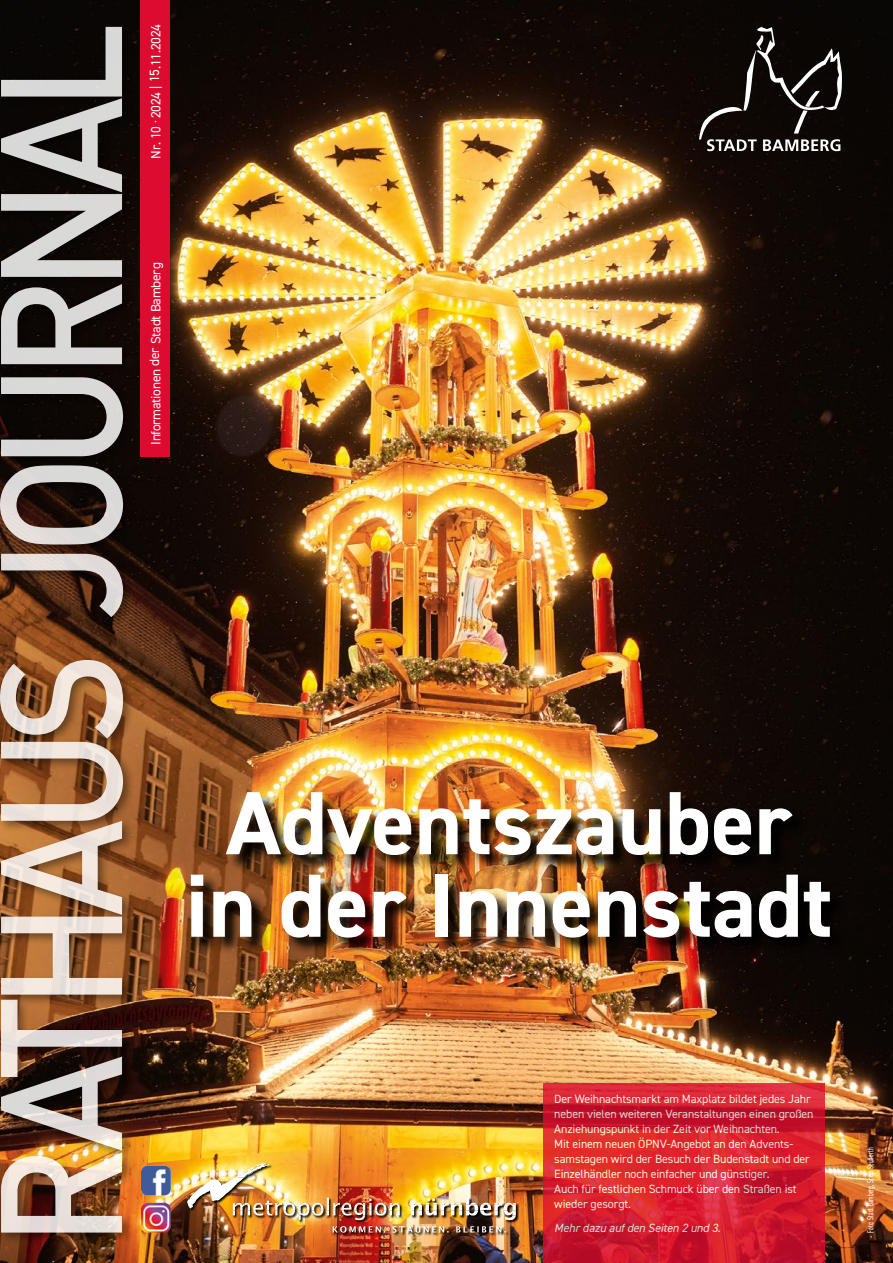
<style>
.page{position:relative;width:893px;height:1263px;background:#fff}
.page>*{position:absolute;margin:0;border:0;box-sizing:border-box;transform-origin:0 0}
.t1{font:700 90px/82.5px "DIN2014";color:#fff;text-align:center}
.t2{font:13.5px "DIN2014";letter-spacing:-.02em;color:#fff}
.t3{font:12px/15px "DIN2014";letter-spacing:-.01em;color:#fff}
.t4{font:italic 12px "DIN2014";letter-spacing:-.01em;color:#fff}
.t5{font:condensed 9px "DIN2014";letter-spacing:.025em;color:#fff;scale:.7 1}
</style>
<div class="page">
<img style="left:0;top:0;width:893px;height:1263px">
<img style="left:141px;top:1166px;width:30px;height:29px">
<img style="left:141px;top:1203px;width:30px;height:29px">
<img style="left:187px;top:1162px;width:332px;height:74px">
<svg style="left:333px;top:1226px;width:173px;height:6px"></svg>
<img style="left:187px;top:1163px;width:329px;height:57px">
<div style="left:140px;top:0;width:30px;height:456px;background:#dd0b2f"></div>
<div style="left:0;top:24px;width:136px;height:1221px;background:#000;opacity:.5"></div>
<svg style="left:0;top:27px;width:123px;height:1205px;background:#877263"></svg>
<svg style="left:544px;top:1083px;width:281px;height:180px;background:#d41e2f"></svg>
<img style="left:190px;top:792px;width:658px;height:164px">
<svg style="left:682px;top:25px;width:160px;height:126px;background:#2a2522"></svg>
<p class="t2" style="left:147px;top:159px;width:136px;rotate:-90deg">Nr. 10 · 2024 | 15.11.2024</p>
<p class="t2" style="left:147px;top:445px;width:184px;rotate:-90deg">Informationen der Stadt Bamberg</p>
<p class="t1" style="left:185px;top:781px;width:648px">Adventszauber in der Innenstadt</p>
<p class="t3" style="left:554px;top:1091px;width:261px">Der Weihnachtsmarkt am Maxplatz bildet jedes Jahr neben vielen weiteren Veranstaltungen einen großen Anziehungspunkt in der Zeit vor Weihnachten.<br>Mit einem neuen ÖPNV-Angebot an den Advents&shy;samstagen wird der Besuch der Budenstadt und der Einzelhändler noch einfacher und günstiger.<br>Auch für festlichen Schmuck über den Straßen ist wieder gesorgt.</p>
<p class="t4" style="left:554px;top:1220px;width:168px">Mehr dazu auf den Seiten 2 und 3.</p>
<p class="t5" style="left:864px;top:1232px;width:123px;rotate:-90deg">Foto: Stadt Bamberg, Sonja Seufferth</p>
</div>
